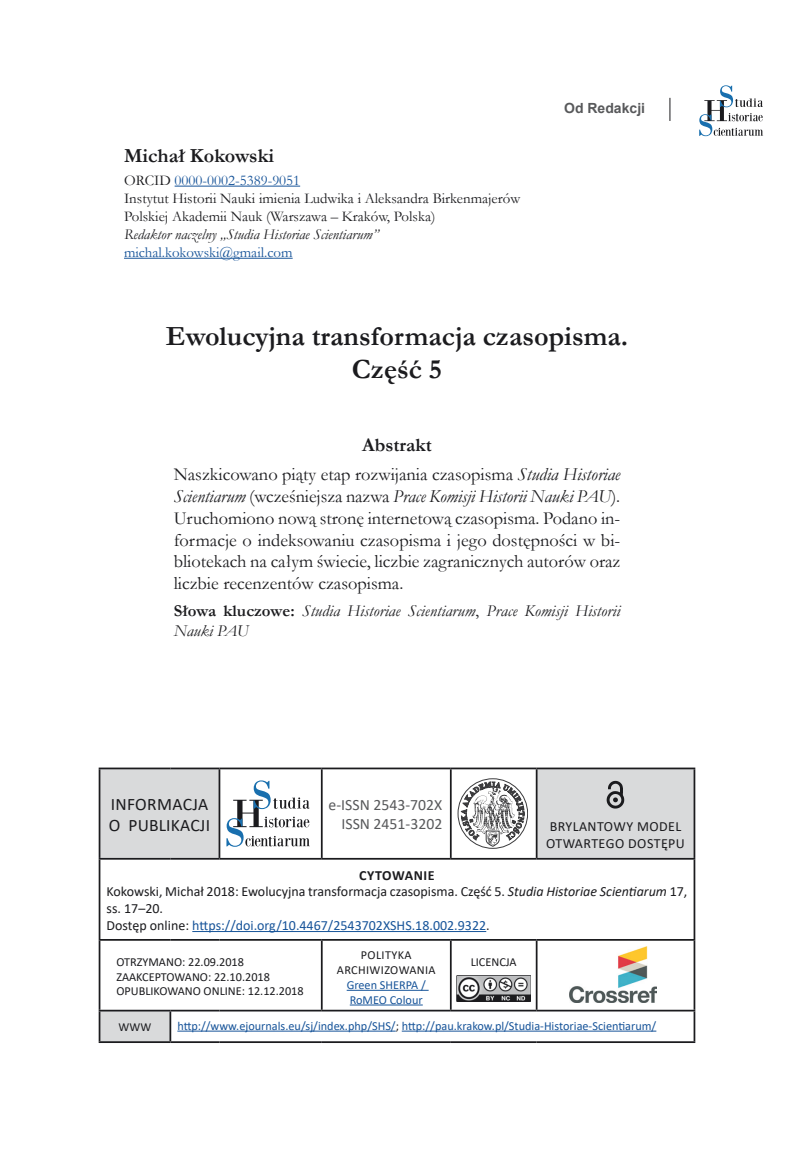
<style>
.page{position:relative;width:794px;height:1166px;background:#fff}
.page>*{position:absolute;margin:0;border:0;box-sizing:border-box;transform-origin:0 0}
.t1{font:700 28px/33.2px "Garamond";color:#1b1b1e;text-align:center}
.t2{font:700 20.12px "Garamond";color:#1b1b1e}
.t3{font:700 19.25px "Garamond";color:#1b1b1e}
.t4{font:18.38px/21.9px "Garamond";color:#1b1b1e;text-align:justify}
.t5{font:17.5px/21px "Calibri";letter-spacing:.01em;color:#1b1b1e}
.t6{font:italic 16.62px/20.1px "Garamond";letter-spacing:.005em;color:#1b1b1e}
.t7{font:15.75px/19.2px "Calibri";color:#58595b;text-align:right}
.t8{font:14.88px/18px "Garamond";color:#1b1b1e}
.t9{font:italic 14.88px "Garamond";color:#1b1b1e}
.t10{font:14.88px "Garamond";color:#175499}
.t11{font:14px/16.8px "Calibri";color:#1b1b1e}
.t12{font:14px/17.5px "Calibri";letter-spacing:.03em;color:#1b1b1e}
.t13{font:700 14px "Arial";color:#58595b}
.t14{font:12.25px/14.7px "Calibri";color:#175499}
.t15{font:12.25px/14.7px "Calibri";color:#1b1b1e}
.t16{font:12.25px/15.2px "Calibri";letter-spacing:.03em;color:#1b1b1e;text-align:center}
.s1{color:#175499}
.s2{font-style:italic}
.s3{font-weight:700;font-style:normal}
.s4{font-style:normal}
.s5{font-weight:700}
.s6{color:#1b1b1e}
</style>
<div class="page">
<svg style="left:699px;top:85px;width:64px;height:51px"></svg>
<svg style="left:669px;top:98px;width:1px;height:23px"></svg>
<hr style="left:175px;top:186px;width:125px;height:1px;background:#175499">
<hr style="left:124px;top:258px;width:169px;height:1px;background:#175499">
<svg style="left:100px;top:769px;width:593px;height:272px"></svg>
<hr style="left:99px;top:767px;width:71px;height:2px;background:#1b1b1e">
<hr style="left:99px;top:769px;width:1px;height:89px;background:#1b1b1e">
<hr style="left:170px;top:767px;width:49px;height:2px;background:#1b1b1e">
<hr style="left:219px;top:767px;width:103px;height:2px;background:#1b1b1e">
<hr style="left:219px;top:769px;width:1px;height:89px;background:#1b1b1e">
<hr style="left:322px;top:767px;width:129px;height:2px;background:#1b1b1e">
<hr style="left:321px;top:769px;width:2px;height:89px;background:#1b1b1e">
<hr style="left:451px;top:767px;width:85px;height:2px;background:#1b1b1e">
<hr style="left:450px;top:769px;width:2px;height:89px;background:#1b1b1e">
<hr style="left:536px;top:767px;width:159px;height:2px;background:#1b1b1e">
<hr style="left:536px;top:769px;width:1px;height:89px;background:#1b1b1e">
<hr style="left:693px;top:769px;width:2px;height:89px;background:#1b1b1e">
<hr style="left:99px;top:858px;width:71px;height:1px;background:#1b1b1e">
<hr style="left:99px;top:859px;width:1px;height:80px;background:#1b1b1e">
<hr style="left:170px;top:858px;width:49px;height:1px;background:#1b1b1e">
<hr style="left:219px;top:858px;width:103px;height:1px;background:#1b1b1e">
<hr style="left:322px;top:858px;width:129px;height:1px;background:#1b1b1e">
<hr style="left:451px;top:858px;width:85px;height:1px;background:#1b1b1e">
<hr style="left:536px;top:858px;width:159px;height:1px;background:#1b1b1e">
<hr style="left:693px;top:859px;width:2px;height:80px;background:#1b1b1e">
<hr style="left:99px;top:939px;width:71px;height:2px;background:#1b1b1e">
<hr style="left:99px;top:941px;width:1px;height:69px;background:#1b1b1e">
<hr style="left:170px;top:939px;width:49px;height:2px;background:#1b1b1e">
<hr style="left:219px;top:939px;width:103px;height:2px;background:#1b1b1e">
<hr style="left:322px;top:939px;width:129px;height:2px;background:#1b1b1e">
<hr style="left:321px;top:941px;width:2px;height:69px;background:#1b1b1e">
<hr style="left:451px;top:939px;width:85px;height:2px;background:#1b1b1e">
<hr style="left:450px;top:941px;width:2px;height:69px;background:#1b1b1e">
<hr style="left:536px;top:939px;width:159px;height:2px;background:#1b1b1e">
<hr style="left:536px;top:941px;width:1px;height:69px;background:#1b1b1e">
<hr style="left:693px;top:941px;width:2px;height:69px;background:#1b1b1e">
<hr style="left:99px;top:1010px;width:71px;height:1px;background:#1b1b1e">
<hr style="left:99px;top:1011px;width:1px;height:30px;background:#1b1b1e">
<hr style="left:170px;top:1010px;width:49px;height:1px;background:#1b1b1e">
<hr style="left:169px;top:1011px;width:2px;height:30px;background:#1b1b1e">
<hr style="left:219px;top:1010px;width:103px;height:1px;background:#1b1b1e">
<hr style="left:322px;top:1010px;width:129px;height:1px;background:#1b1b1e">
<hr style="left:451px;top:1010px;width:85px;height:1px;background:#1b1b1e">
<hr style="left:536px;top:1010px;width:159px;height:1px;background:#1b1b1e">
<hr style="left:693px;top:1011px;width:2px;height:30px;background:#1b1b1e">
<hr style="left:99px;top:1041px;width:71px;height:2px;background:#1b1b1e">
<hr style="left:170px;top:1041px;width:49px;height:2px;background:#1b1b1e">
<hr style="left:219px;top:1041px;width:103px;height:2px;background:#1b1b1e">
<hr style="left:322px;top:1041px;width:129px;height:2px;background:#1b1b1e">
<hr style="left:451px;top:1041px;width:85px;height:2px;background:#1b1b1e">
<hr style="left:536px;top:1041px;width:159px;height:2px;background:#1b1b1e">
<svg style="left:226px;top:780px;width:84px;height:67px"></svg>
<svg style="left:461px;top:778px;width:63px;height:68px"></svg>
<img style="left:606px;top:781px;width:18px;height:27px">
<hr style="left:192px;top:931px;width:294px;height:1px;background:#175499">
<hr style="left:347px;top:990px;width:81px;height:1px;background:#175499">
<hr style="left:350px;top:1004px;width:73px;height:1px;background:#175499">
<img style="left:457px;top:975px;width:73px;height:26px">
<img style="left:570px;top:947px;width:86px;height:56px">
<hr style="left:177px;top:1031px;width:219px;height:1px;background:#175499">
<hr style="left:402px;top:1031px;width:254px;height:1px;background:#175499">
<p class="t2" style="left:124px;top:142px;width:151px">Michał Kokowski</p>
<p class="t8" style="left:124px;top:171px;width:398px">ORCID <span class="s1">0000-0002-5389-9051<br></span>Instytut Historii Nauki imienia Ludwika i Aleksandra Birkenmajerów<br>Polskiej Akademii Nauk (Warszawa – Kraków, Polska)</p>
<p class="t9" style="left:124px;top:224px;width:256px">Redaktor naczelny „Studia Historiae Scientiarum”</p>
<p class="t10" style="left:124px;top:242px;width:170px">michal.kokowski@gmail.com</p>
<p class="t13" style="left:564px;top:99px;width:82px">Od Redakcji</p>
<h1 class="t1" style="left:166px;top:320px;width:464px">Ewolucyjna transformacja czasopisma.<br>Część 5</h1>
<p class="t3" style="left:362px;top:431px;width:71px">Abstrakt</p>
<p class="t4" style="left:174px;top:463px;width:448px">Naszkicowano piąty etap rozwijania czasopisma <span class="s2">Studia Historiae Scientiarum</span> (wcześniejsza nazwa <span class="s2">Prace Komisji Historii Nauki PAU</span>).<br>Uruchomiono nową stronę internetową czasopisma. Podano in&shy;formacje o indeksowaniu czasopisma i jego dostępności w bi&shy;bliotekach na całym świecie, liczbie zagranicznych autorów oraz liczbie recenzentów czasopisma.</p>
<p class="t6" style="left:174px;top:600px;width:448px"><span class="s3">Słowa kluczowe:</span> Studia Historiae Scientiarum<span class="s4">,</span> Prace Komisji Historii<br>Nauki PAU</p>
<p class="t5" style="left:109px;top:793px;width:103px">INFORMACJA<br>O PUBLIKACJI</p>
<p class="t7" style="left:328px;top:794px;width:115px">e-ISSN 2543-702X<br>ISSN 2451-3202</p>
<p class="t12" style="left:546px;top:817px;width:140px">BRYLANTOWY MODEL<br>OTWARTEGO DOSTĘPU</p>
<p class="t11" style="left:107px;top:866px;width:582px;text-indent:253px"><span class="s5">CYTOWANIE<br></span>Kokowski, Michał 2018: Ewolucyjna transformacja czasopisma. Część 5. <span class="s2">Studia Historiae Scientiarum</span> 17, ss. 17–20.<br>Dostęp online: <span class="s1">https://doi.org/10.4467/2543702XSHS.18.002.9322</span>.</p>
<p class="t15" style="left:116px;top:954px;width:189px">OTRZYMANO: 22.09.2018<br>ZAAKCEPTOWANO: 22.10.2018<br>OPUBLIKOWANO ONLINE: 12.12.2018</p>
<p class="t16" style="left:337px;top:947px;width:100px">POLITYKA<br>ARCHIWIZOWANIA</p>
<p class="t15" style="left:471px;top:954px;width:48px">LICENCJA</p>
<p class="t14" style="left:347px;top:977px;width:81px">Green SHERPA /<br>RoMEO Colour</p>
<p class="t15" style="left:119px;top:1019px;width:34px">WWW</p>
<p class="t14" style="left:177px;top:1018px;width:480px">http://www.ejournals.eu/sj/index.php/SHS/<span class="s6">;</span> http://pau.krakow.pl/Studia-Historiae-Scientiarum/</p>
</div>
